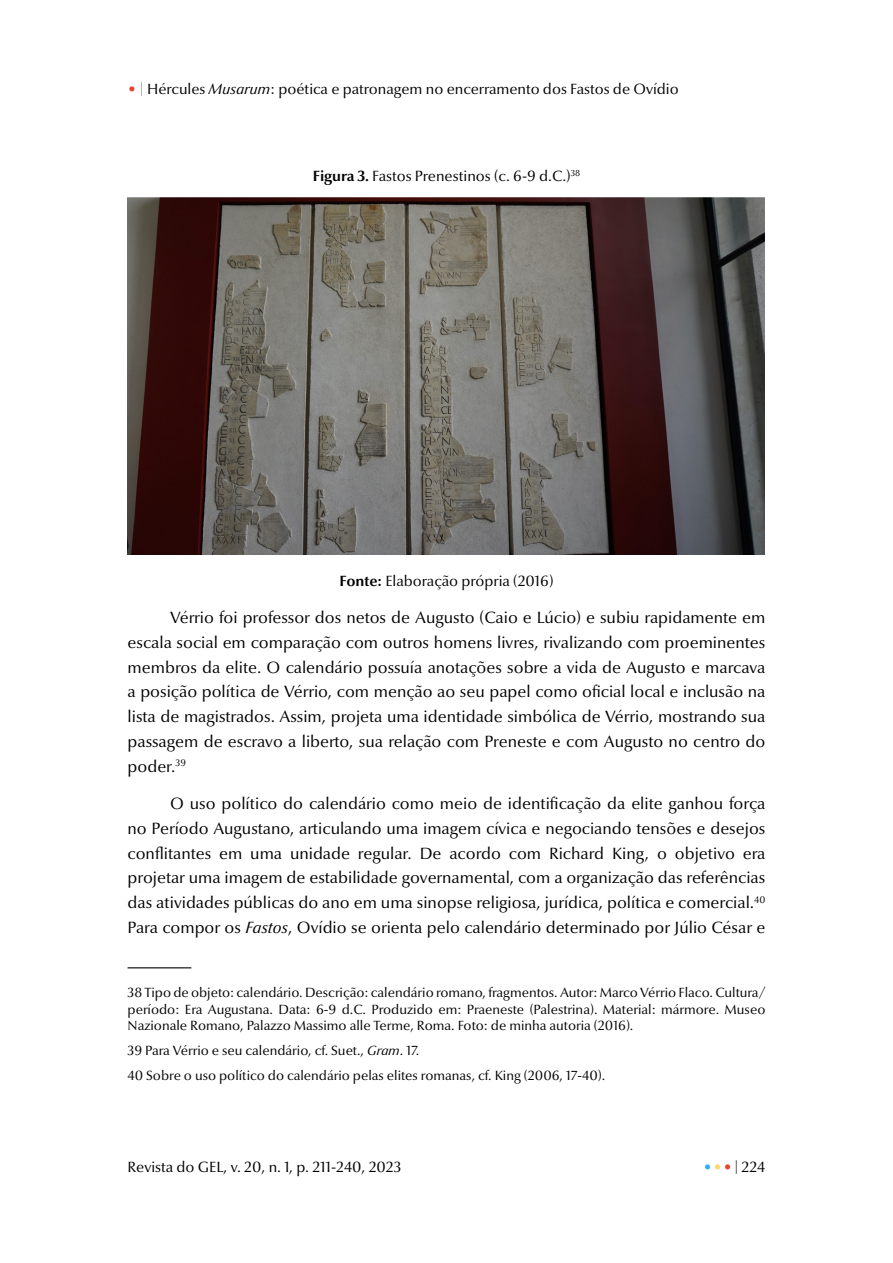
<style>
.page{position:relative;width:893px;height:1263px;background:#fff}
.page>*{position:absolute;margin:0;border:0;box-sizing:border-box;transform-origin:0 0}
.t1{font:16.5px/24.8px "Optima Nova LT Pro";color:#000;text-align:justify}
.t2{font:15px "Optima Nova LT Pro";color:#000}
.t3{font:13.5px/16.5px "Optima Nova LT Pro";color:#000;text-align:justify}
.s1{color:#e5442e}
.s2{font-style:italic}
.s3{font-weight:700}
.s4{color:#36aeef}
.s5{color:#fcd765}
</style>
<div class="page">
<img style="left:128px;top:198px;width:637px;height:357px">
<hr style="left:128px;top:967px;width:63px;height:1px;background:#000">
<p class="t2" style="left:128px;top:80px;width:553px"><span class="s1">• |</span> Hércules <span class="s2">Musarum</span>: poética e patronagem no encerramento dos Fastos de Ovídio</p>
<p class="t2" style="left:313px;top:167px;width:269px"><span class="s3">Figura 3.</span> Fastos Prenestinos (c. 6-9 d.C.)<sup>38</sup></p>
<p class="t2" style="left:340px;top:571px;width:215px"><span class="s3">Fonte:</span> Elaboração própria (2016)</p>
<p class="t1" style="left:128px;top:605px;width:639px;text-indent:43px">Vérrio foi professor dos netos de Augusto (Caio e Lúcio) e subiu rapidamente em escala social em comparação com outros homens livres, rivalizando com proeminentes membros da elite. O calendário possuía anotações sobre a vida de Augusto e marcava a posição política de Vérrio, com menção ao seu papel como oficial local e inclusão na lista de magistrados. Assim, projeta uma identidade simbólica de Vérrio, mostrando sua passagem de escravo a liberto, sua relação com Preneste e com Augusto no centro do poder.<sup>39</sup></p>
<p class="t1" style="left:128px;top:791px;width:639px;text-indent:43px">O uso político do calendário como meio de identificação da elite ganhou força no Período Augustano, articulando uma imagem cívica e negociando tensões e desejos conflitantes em uma unidade regular. De acordo com Richard King, o objetivo era projetar uma imagem de estabilidade governamental, com a organização das referências das atividades públicas do ano em uma sinopse religiosa, jurídica, política e comercial.<sup>40<br></sup>Para compor os <span class="s2">Fastos</span>, Ovídio se orienta pelo calendário determinado por Júlio César e</p>
<p class="t3" style="left:128px;top:984px;width:639px">38 Tipo de objeto: calendário. Descrição: calendário romano, fragmentos. Autor: Marco Vérrio Flaco. Cultura/ período: Era Augustana. Data: 6-9 d.C. Produzido em: Praeneste (Palestrina). Material: mármore. Museo Nazionale Romano, Palazzo Massimo alle Terme, Roma. Foto: de minha autoria (2016).</p>
<p class="t3" style="left:128px;top:1038px;width:479px;line-height:25px">39 Para Vérrio e seu calendário, cf. Suet., <span class="s2">Gram</span>. 17.<br>40 Sobre o uso político do calendário pelas elites romanas, cf. King (2006, 17-40).</p>
<p class="t2" style="left:128px;top:1158px;width:275px">Revista do GEL, v. 20, n. 1, p. 211-240, 2023</p>
<p class="t2" style="left:703px;top:1158px;width:64px"><span class="s4">•</span><span class="s5">•</span><span class="s1">•</span> | 224</p>
</div>
